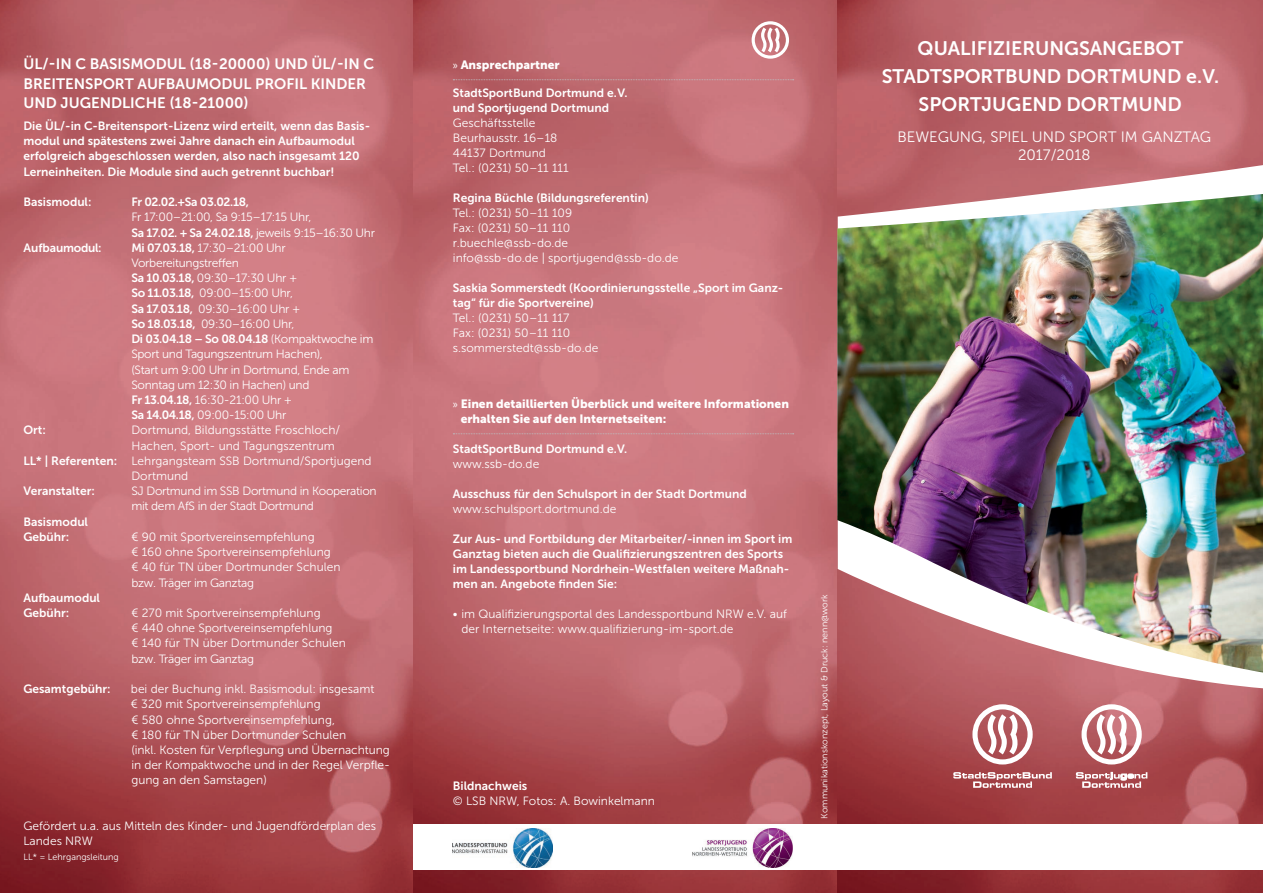
<style>
.page{position:relative;width:1263px;height:893px;background:#fff}
.page>*{position:absolute;margin:0;border:0;box-sizing:border-box;transform-origin:0 0}
.t1{font:19.5px/28px "Museo Sans 700";color:#fff;text-align:center}
.t2{font:15px/19.5px "Museo Sans 700";color:#fff}
.t3{font:15px/18px "Museo Sans 300";color:#fff;text-align:center}
.t4{font:12px/15.1px "Museo Sans 300";color:#fff}
.t5{font:12px/15px "Museo Sans 700";color:#fff}
.t6{font:12px/15.1px "Museo Sans 300";letter-spacing:-.025em;color:#fff}
.t7{font:12px/15px "Museo Sans 900";color:#fff}
.t8{font:12px "Museo Sans 700";letter-spacing:-.025em;color:#fff}
.t9{font:9px "Museo Sans 300";color:#fff}
.s1{font-family:"Museo Sans 300"}
.s2{font-family:"Museo Sans 700"}
.s3{font-family:"Myriad Pro"}
</style>
<div class="page">
<img style="left:412px;top:0;width:851px;height:893px">
<svg style="left:838px;top:673px;width:425px;height:18px"></svg>
<svg style="left:838px;top:163px;width:425px;height:31px;fill:#bf6a6f"></svg>
<img style="left:837px;top:194px;width:426px;height:479px">
<svg style="left:453px;top:79px;width:341px;height:1px"></svg>
<svg style="left:453px;top:433px;width:341px;height:1px"></svg>
<svg style="left:752px;top:21px;width:37px;height:38px"></svg>
<div style="left:414px;top:825px;width:849px;height:45px;background:#fff"></div>
<img style="left:453px;top:828px;width:99px;height:39px">
<img style="left:693px;top:828px;width:99px;height:40px">
<img style="left:0;top:0;width:412px;height:893px">
<svg style="left:972px;top:704px;width:61px;height:60px"></svg>
<svg style="left:953px;top:772px;width:99px;height:16px"></svg>
<svg style="left:1081px;top:704px;width:61px;height:60px"></svg>
<svg style="left:1076px;top:772px;width:71px;height:16px"></svg>
<p class="t2" style="left:23px;top:54px;width:352px">ÜL/-IN C BASISMODUL (18-20000) UND ÜL/-IN C<br>BREITENSPORT AUFBAUMODUL PROFIL KINDER<br>UND JUGENDLICHE (18-21000)</p>
<p class="t5" style="left:23px;top:118px;width:346px">Die ÜL/-in C-Breitensport-Lizenz wird erteilt, wenn das Basis&shy;modul und spätestens zwei Jahre danach ein Aufbaumodul erfolgreich abgeschlossen werden, also nach insgesamt 120<br>Lerneinheiten. Die Module sind auch getrennt buchbar!</p>
<p class="t5" style="left:23px;top:194px;width:70px">Basismodul:</p>
<p class="t8" style="left:131px;top:195px;width:119px">Fr 02.02.+Sa 03.02.18,</p>
<p class="t6" style="left:131px;top:210px;width:182px">Fr 17:00–21:00, Sa 9:15–17:15 Uhr,</p>
<p class="t8" style="left:131px;top:226px;width:245px">Sa 17.02. + Sa 24.02.18, <span class="s1">jeweils 9:15–16:30 Uhr</span></p>
<p class="t5" style="left:23px;top:240px;width:80px">Aufbaumodul:</p>
<p class="t6" style="left:131px;top:240px;width:170px"><span class="s2">Mi 07.03.18,</span> 17:30–21:00 Uhr<br>Vorbereitungstreffen<br><span class="s2">Sa 10.03.18,</span> 09:30–17:30 Uhr +<br><span class="s2">So 11.03.18,</span> 09:00–15:00 Uhr,<br><span class="s2">Sa 17.03.18,</span> 09:30–16:00 Uhr +<br><span class="s2">So 18.03.18,</span> 09:30–16:00 Uhr,</p>
<p class="t8" style="left:131px;top:332px;width:243px">Di 03.04.18 – So 08.04.18 <span class="s1">(Kompaktwoche im</span></p>
<p class="t6" style="left:131px;top:347px;width:220px">Sport und Tagungszentrum Hachen), (Start um 9:00 Uhr in Dortmund, Ende am<br>Sonntag um 12:30 in Hachen) und<br><span class="s2">Fr 13.04.18,</span> 16:30-21:00 Uhr +<br><span class="s2">Sa 14.04.18,</span> 09:00-15:00 Uhr</p>
<p class="t5" style="left:23px;top:423px;width:24px">Ort:</p>
<p class="t4" style="left:131px;top:423px;width:210px">Dortmund, Bildungsstätte Froschloch/</p>
<p class="t4" style="left:131px;top:438px;width:205px">Hachen, Sport- und Tagungszentrum</p>
<p class="t4" style="left:23px;top:453px;width:350px"><span class="s2">LL* | Referenten:</span> Lehrgangsteam SSB Dortmund/Sportjugend</p>
<p class="t4" style="left:131px;top:468px;width:58px">Dortmund</p>
<p class="t5" style="left:23px;top:484px;width:73px">Veranstalter:</p>
<p class="t6" style="left:131px;top:484px;width:247px">SJ Dortmund im SSB Dortmund in Kooperation mit dem AfS in der Stadt Dortmund</p>
<p class="t5" style="left:23px;top:514px;width:66px">Basismodul<br>Gebühr:</p>
<p class="t4" style="left:131px;top:529px;width:211px">€ 90 mit Sportvereinsempfehlung<br>€ 160 ohne Sportvereinsempfehlung € 40 für TN über Dortmunder Schulen bzw. Träger im Ganztag</p>
<p class="t5" style="left:23px;top:590px;width:78px">Aufbaumodul<br>Gebühr:</p>
<p class="t4" style="left:131px;top:605px;width:216px">€ 270 mit Sportvereinsempfehlung<br>€ 440 ohne Sportvereinsempfehlung<br>€ 140 für TN über Dortmunder Schulen bzw. Träger im Ganztag</p>
<p class="t5" style="left:23px;top:681px;width:89px">Gesamtgebühr:</p>
<p class="t4" style="left:131px;top:681px;width:260px">bei der Buchung inkl. Basismodul: insgesamt<br>€ 320 mit Sportvereinsempfehlung<br>€ 580 ohne Sportvereinsempfehlung,<br>€ 180 für TN über Dortmunder Schulen<br>(inkl. Kosten für Verpflegung und Übernachtung in der Kompaktwoche und in der Regel Verpfle&shy;gung an den Samstagen)</p>
<p class="t4" style="left:23px;top:818px;width:354px">Gefördert u. a. aus Mitteln des Kinder- und Jugendförderplan des<br>Landes NRW</p>
<p class="t9" style="left:23px;top:852px;width:97px">LL* = Lehrgangsleitung</p>
<p class="t7" style="left:453px;top:57px;width:108px"><span class="s3">»</span> Ansprechpartner</p>
<p class="t5" style="left:453px;top:86px;width:176px">StadtSportBund Dortmund e. V. und Sportjugend Dortmund</p>
<p class="t4" style="left:453px;top:116px;width:117px">Geschäftsstelle<br>Beurhausstr. 16–18<br>44137 Dortmund<br>Tel.: (0231) 50–11 111</p>
<p class="t5" style="left:453px;top:191px;width:197px">Regina Büchle (Bildungsreferentin)</p>
<p class="t4" style="left:453px;top:206px;width:227px">Tel.: (0231) 50–11 109<br>Fax: (0231) 50–11 110 r.buechle@ssb-do.de<br>info@ssb-do.de | sportjugend@ssb-do.de</p>
<p class="t5" style="left:453px;top:281px;width:332px">Saskia Sommerstedt (Koordinierungsstelle „Sport im Ganz&shy;tag“ für die Sportvereine)</p>
<p class="t4" style="left:453px;top:311px;width:147px">Tel.: (0231) 50–11 117<br>Fax: (0231) 50–11 110 s.sommerstedt@ssb-do.de</p>
<p class="t7" style="left:461px;top:396px;width:330px;text-indent:-8px"><span class="s3">»</span> Einen detaillierten Überblick und weitere Informationen erhalten Sie auf den Internetseiten:</p>
<p class="t5" style="left:453px;top:441px;width:176px">StadtSportBund Dortmund e. V.</p>
<p class="t4" style="left:453px;top:456px;width:88px">www.ssb-do.de</p>
<p class="t5" style="left:453px;top:486px;width:295px">Ausschuss für den Schulsport in der Stadt Dortmund</p>
<p class="t4" style="left:453px;top:501px;width:165px">www.schulsport.dortmund.de</p>
<p class="t5" style="left:453px;top:531px;width:341px">Zur Aus- und Fortbildung der Mitarbeiter/-innen im Sport im Ganztag bieten auch die Qualifizierungszentren des Sports im Landessportbund Nordrhein-Westfalen weitere Maßnah&shy;men an. Angebote finden Sie:</p>
<p class="t4" style="left:461px;top:606px;width:327px;text-indent:-9px">• im Qualifizierungsportal des Landessportbund NRW e. V. auf der Internetseite: www.qualifizierung-im-sport.de</p>
<p class="t5" style="left:453px;top:779px;width:76px">Bildnachweis</p>
<p class="t4" style="left:453px;top:794px;width:204px">© LSB NRW, Fotos: A. Bowinkelmann</p>
<p class="t9" style="left:819px;top:819px;width:226px;rotate:-90deg">Kommunikationskonzept, Layout &amp; Druck: nenn@work</p>
<h1 class="t1" style="left:882px;top:34px;width:339px">QUALIFIZIERUNGSANGEBOT<br>STADTSPORTBUND DORTMUND e. V.<br>SPORTJUGEND DORTMUND</h1>
<p class="t3" style="left:897px;top:128px;width:315px">BEWEGUNG, SPIEL UND SPORT IM GANZTAG<br>2017/2018</p>
</div>
